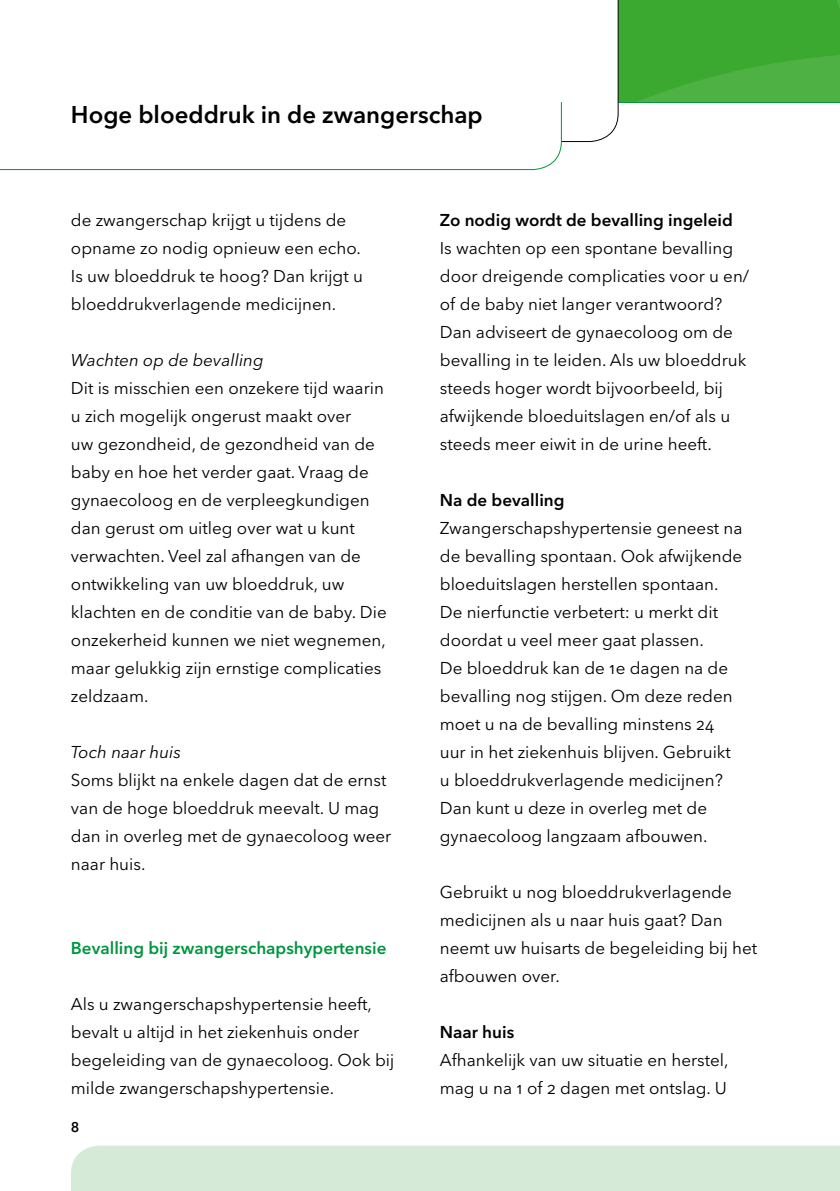
<style>
.page{position:relative;width:840px;height:1191px;background:#fff}
.page>*{position:absolute;margin:0;border:0;box-sizing:border-box;transform-origin:0 0}
.t1{font:600 24px "Avenir Next LT Pro";color:#000}
.t2{font:17px/28px "Avenir Next LT Pro";color:#000}
.t3{font:600 17px "Avenir Next LT Pro";color:#000}
.t4{font:600 17px "Avenir Next LT Pro";color:#00963f}
.t5{font:italic 17px "Avenir Next LT Pro";color:#000}
.t6{font:600 14px "Avenir Next LT Pro";color:#000}
</style>
<div class="page">
<svg style="left:0;top:0;width:839px;height:171px"></svg>
<div style="left:71px;top:1145px;width:768px;height:46px;background:#d6ead8"></div>
<h1 class="t1" style="left:71px;top:99px;width:413px">Hoge bloeddruk in de zwangerschap</h1>
<p class="t2" style="left:71px;top:206px;width:293px">de zwangerschap krijgt u tijdens de opname zo nodig opnieuw een echo.<br>Is uw bloeddruk te hoog? Dan krijgt u bloeddrukverlagende medicijnen.</p>
<p class="t5" style="left:71px;top:350px;width:194px">Wachten op de bevalling</p>
<p class="t2" style="left:71px;top:374px;width:317px">Dit is misschien een onzekere tijd waarin u zich mogelijk ongerust maakt over<br>uw gezondheid, de gezondheid van de baby en hoe het verder gaat. Vraag de gynaecoloog en de verpleegkundigen dan gerust om uitleg over wat u kunt verwachten. Veel zal afhangen van de ontwikkeling van uw bloeddruk, uw klachten en de conditie van de baby. Die onzekerheid kunnen we niet wegnemen, maar gelukkig zijn ernstige complicaties zeldzaam.</p>
<p class="t5" style="left:71px;top:742px;width:111px">Toch naar huis</p>
<p class="t2" style="left:71px;top:766px;width:322px">Soms blijkt na enkele dagen dat de ernst van de hoge bloeddruk meevalt. U mag dan in overleg met de gynaecoloog weer naar huis.</p>
<p class="t4" style="left:71px;top:938px;width:317px">Bevalling bij zwangerschapshypertensie</p>
<p class="t2" style="left:71px;top:990px;width:325px">Als u zwangerschapshypertensie heeft, bevalt u altijd in het ziekenhuis onder begeleiding van de gynaecoloog. Ook bij milde zwangerschapshypertensie.</p>
<p class="t6" style="left:71px;top:1118px;width:10px">8</p>
<p class="t3" style="left:439px;top:210px;width:294px">Zo nodig wordt de bevalling ingeleid</p>
<p class="t2" style="left:439px;top:234px;width:310px">Is wachten op een spontane bevalling door dreigende complicaties voor u en/ of de baby niet langer verantwoord?<br>Dan adviseert de gynaecoloog om de bevalling in te leiden. Als uw bloeddruk steeds hoger wordt bijvoorbeeld, bij afwijkende bloeduitslagen en/of als u steeds meer eiwit in de urine heeft.</p>
<p class="t3" style="left:439px;top:490px;width:126px">Na de bevalling</p>
<p class="t2" style="left:439px;top:514px;width:304px">Zwangerschapshypertensie geneest na de bevalling spontaan. Ook afwijkende bloeduitslagen herstellen spontaan.<br>De nierfunctie verbetert: u merkt dit doordat u veel meer gaat plassen.<br>De bloeddruk kan de 1e dagen na de bevalling nog stijgen. Om deze reden moet u na de bevalling minstens 24 uur in het ziekenhuis blijven. Gebruikt u bloeddrukverlagende medicijnen?<br>Dan kunt u deze in overleg met de gynaecoloog langzaam afbouwen.</p>
<p class="t2" style="left:439px;top:878px;width:319px">Gebruikt u nog bloeddrukverlagende medicijnen als u naar huis gaat? Dan neemt uw huisarts de begeleiding bij het afbouwen over.</p>
<p class="t3" style="left:439px;top:1022px;width:76px">Naar huis</p>
<p class="t2" style="left:439px;top:1046px;width:290px">Afhankelijk van uw situatie en herstel, mag u na 1 of 2 dagen met ontslag. U</p>
</div>
